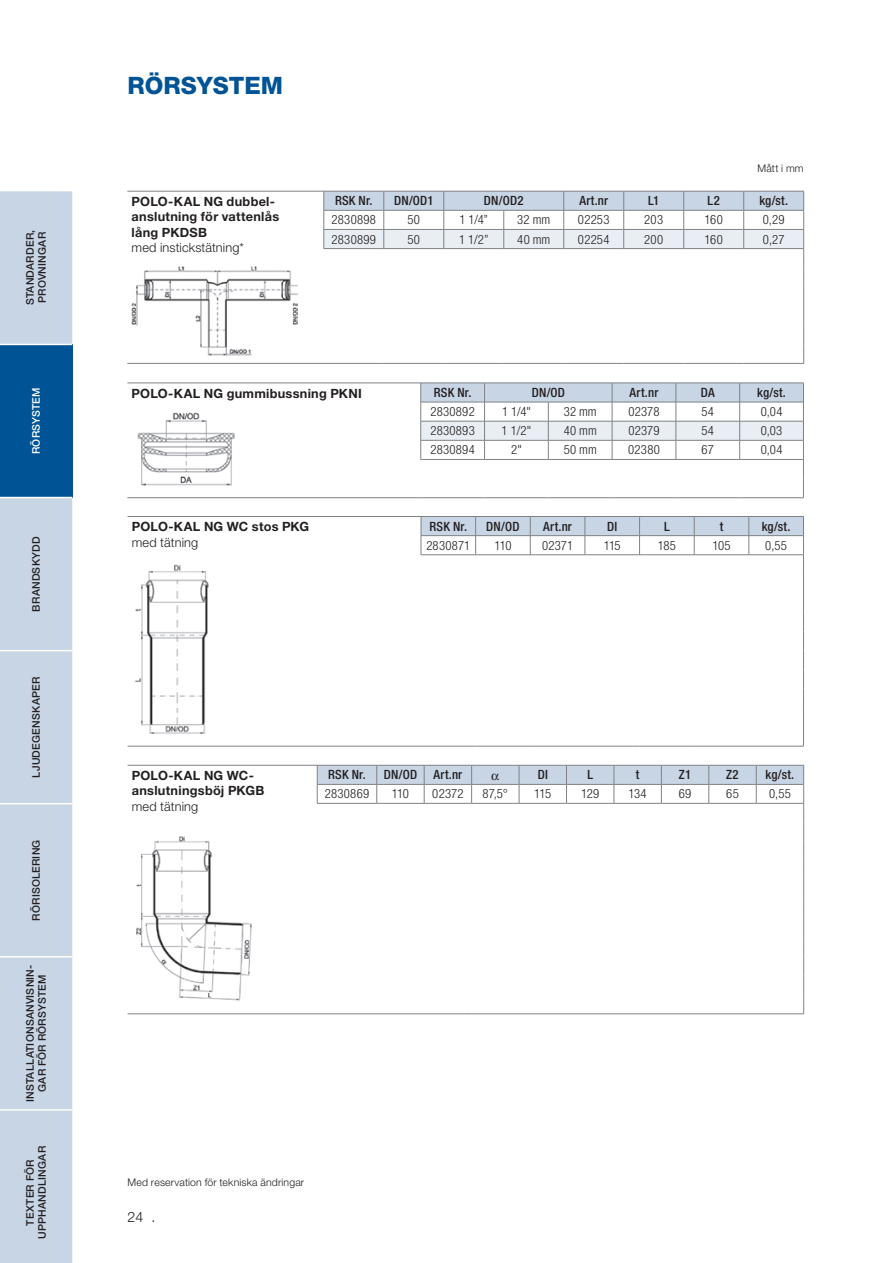
<style>
.page{position:relative;width:893px;height:1263px;background:#fff}
.page>*{position:absolute;margin:0;border:0;box-sizing:border-box;transform-origin:0 0}
.t1{font:800 24px "Helvetica Neue LT Pro";color:#005495}
.t2{font:300 14.25px "Helvetica Neue LT Pro";color:#231f20}
.t3{font:300 condensed 12.75px "Helvetica Neue LT Pro";letter-spacing:.02em;color:#231f20}
.t4{font:700 12.75px/15.3px "Helvetica Neue LT Pro";letter-spacing:.02em;color:#231f20}
.t5{font:500 condensed 12.75px "Helvetica Neue LT Pro";letter-spacing:.015em;color:#231f20}
.t6{font:300 12.75px "Helvetica Neue LT Pro";letter-spacing:.01em;color:#231f20}
.t7{font:500 10.5px/12px "Helvetica Neue LT Pro";letter-spacing:.02em;color:#231f20;text-align:center}
.t8{font:300 10.5px "Helvetica Neue LT Pro";letter-spacing:.015em;color:#231f20}
.t9{font:500 10.5px "Helvetica Neue LT Pro";letter-spacing:.02em;color:#fff}
</style>
<div class="page">
<div style="left:0;top:191px;width:72px;height:1072px;background:#c8d5e4"></div>
<div style="left:0;top:344px;width:72px;height:153px;background:#005495"></div>
<hr style="left:0;top:344px;width:72px;height:1px;background:#fff">
<hr style="left:0;top:497px;width:72px;height:1px;background:#fff">
<hr style="left:0;top:650px;width:72px;height:1px;background:#fff">
<hr style="left:0;top:803px;width:72px;height:1px;background:#fff">
<hr style="left:0;top:956px;width:72px;height:1px;background:#fff">
<hr style="left:0;top:1109px;width:72px;height:2px;background:#fff">
<hr style="left:128px;top:516px;width:293px;height:1px;background:#808285">
<hr style="left:128px;top:746px;width:293px;height:1px;background:#808285">
<hr style="left:421px;top:746px;width:55px;height:1px;background:#808285">
<hr style="left:476px;top:746px;width:54px;height:1px;background:#808285">
<hr style="left:530px;top:746px;width:55px;height:1px;background:#808285">
<hr style="left:585px;top:746px;width:55px;height:1px;background:#808285">
<hr style="left:640px;top:746px;width:54px;height:1px;background:#808285">
<hr style="left:694px;top:746px;width:55px;height:1px;background:#808285">
<hr style="left:749px;top:746px;width:55px;height:1px;background:#808285">
<svg style="left:421px;top:516px;width:383px;height:230px"></svg>
<hr style="left:128px;top:765px;width:189px;height:1px;background:#808285">
<hr style="left:128px;top:1013px;width:189px;height:1px;background:#808285">
<img style="left:135px;top:564px;width:74px;height:169px">
<img style="left:136px;top:836px;width:116px;height:165px">
<hr style="left:127px;top:191px;width:197px;height:1px;background:#808285">
<hr style="left:127px;top:363px;width:197px;height:1px;background:#808285">
<svg style="left:324px;top:191px;width:480px;height:172px"></svg>
<hr style="left:324px;top:363px;width:60px;height:1px;background:#808285">
<hr style="left:384px;top:363px;width:60px;height:1px;background:#808285">
<hr style="left:444px;top:363px;width:60px;height:1px;background:#808285">
<hr style="left:504px;top:363px;width:60px;height:1px;background:#808285">
<hr style="left:564px;top:363px;width:60px;height:1px;background:#808285">
<hr style="left:624px;top:363px;width:60px;height:1px;background:#808285">
<hr style="left:684px;top:363px;width:60px;height:1px;background:#808285">
<hr style="left:744px;top:363px;width:60px;height:1px;background:#808285">
<img style="left:132px;top:266px;width:166px;height:90px">
<hr style="left:127px;top:383px;width:294px;height:1px;background:#808285">
<hr style="left:127px;top:497px;width:294px;height:1px;background:#808285">
<hr style="left:421px;top:497px;width:64px;height:1px;background:#808285">
<hr style="left:485px;top:497px;width:63px;height:1px;background:#808285">
<hr style="left:548px;top:497px;width:64px;height:1px;background:#808285">
<hr style="left:612px;top:497px;width:64px;height:1px;background:#808285">
<hr style="left:676px;top:497px;width:64px;height:1px;background:#808285">
<hr style="left:740px;top:497px;width:64px;height:1px;background:#808285">
<svg style="left:420px;top:383px;width:384px;height:114px"></svg>
<hr style="left:421px;top:459px;width:64px;height:1px;background:#808285">
<hr style="left:485px;top:459px;width:63px;height:1px;background:#808285">
<hr style="left:548px;top:459px;width:64px;height:1px;background:#808285">
<hr style="left:612px;top:459px;width:64px;height:1px;background:#808285">
<hr style="left:676px;top:459px;width:64px;height:1px;background:#808285">
<hr style="left:740px;top:459px;width:64px;height:1px;background:#808285">
<img style="left:137px;top:412px;width:98px;height:74px">
<svg style="left:317px;top:765px;width:487px;height:249px"></svg>
<p class="t7" style="left:24px;top:305px;width:77px;text-align:left;rotate:-90deg">STANDARDER,<br>PROVNINGAR</p>
<p class="t9" style="left:30px;top:454px;width:68px;rotate:-90deg">RÖRSYSTEM</p>
<p class="t7" style="left:30px;top:612px;width:77px;rotate:-90deg">BRANDSKYDD</p>
<p class="t7" style="left:30px;top:778px;width:102px;rotate:-90deg">LJUDEGENSKAPER</p>
<p class="t7" style="left:30px;top:921px;width:83px;rotate:-90deg">RÖRISOLERING</p>
<p class="t7" style="left:24px;top:1102px;width:139px;rotate:-90deg">INSTALLATIONSANVISNIN-<br>GAR FÖR RÖRSYSTEM</p>
<p class="t7" style="left:24px;top:1239px;width:94px;rotate:-90deg">TEXTER FÖR<br>UPPHANDLINGAR</p>
<h1 class="t1" style="left:128px;top:71px;width:157px">RÖRSYSTEM</h1>
<p class="t4" style="left:132px;top:194px;width:149px">POLO-KAL NG dubbel&shy;anslutning för vattenlås lång PKDSB</p>
<p class="t6" style="left:132px;top:240px;width:114px">med instickstätning*</p>
<p class="t8" style="left:757px;top:162px;width:48px">Mått i mm</p>
<p class="t5" style="left:335px;top:193px;width:39px">RSK Nr.</p>
<p class="t5" style="left:394px;top:193px;width:41px">DN/OD1</p>
<p class="t5" style="left:484px;top:193px;width:41px">DN/OD2</p>
<p class="t5" style="left:579px;top:193px;width:30px">Art.nr</p>
<p class="t5" style="left:648px;top:193px;width:13px">L1</p>
<p class="t5" style="left:708px;top:193px;width:14px">L2</p>
<p class="t5" style="left:759px;top:193px;width:30px">kg/st.</p>
<p class="t3" style="left:332px;top:213px;width:46px">2830898</p>
<p class="t3" style="left:407px;top:213px;width:14px">50</p>
<p class="t3" style="left:459px;top:213px;width:30px">1 1/4”</p>
<p class="t3" style="left:517px;top:213px;width:34px">32 mm</p>
<p class="t3" style="left:578px;top:213px;width:33px">02253</p>
<p class="t3" style="left:644px;top:213px;width:20px">203</p>
<p class="t3" style="left:705px;top:213px;width:20px">160</p>
<p class="t3" style="left:763px;top:213px;width:23px">0,29</p>
<p class="t3" style="left:332px;top:232px;width:46px">2830899</p>
<p class="t3" style="left:407px;top:232px;width:14px">50</p>
<p class="t3" style="left:459px;top:232px;width:31px">1 1/2”</p>
<p class="t3" style="left:517px;top:232px;width:35px">40 mm</p>
<p class="t3" style="left:578px;top:232px;width:33px">02254</p>
<p class="t3" style="left:644px;top:232px;width:20px">200</p>
<p class="t3" style="left:705px;top:232px;width:20px">160</p>
<p class="t3" style="left:763px;top:232px;width:23px">0,27</p>
<p class="t4" style="left:132px;top:385px;width:232px">POLO-KAL NG gummibussning PKNI</p>
<p class="t5" style="left:434px;top:385px;width:39px">RSK Nr.</p>
<p class="t5" style="left:532px;top:385px;width:35px">DN/OD</p>
<p class="t5" style="left:630px;top:385px;width:30px">Art.nr</p>
<p class="t5" style="left:701px;top:385px;width:15px">DA</p>
<p class="t5" style="left:757px;top:385px;width:30px">kg/st.</p>
<p class="t3" style="left:430px;top:404px;width:46px">2830892</p>
<p class="t3" style="left:502px;top:404px;width:30px">1 1/4"</p>
<p class="t3" style="left:564px;top:404px;width:34px">32 mm</p>
<p class="t3" style="left:628px;top:404px;width:33px">02378</p>
<p class="t3" style="left:701px;top:404px;width:14px">54</p>
<p class="t3" style="left:761px;top:404px;width:23px">0,04</p>
<p class="t3" style="left:430px;top:423px;width:46px">2830893</p>
<p class="t3" style="left:502px;top:423px;width:31px">1 1/2"</p>
<p class="t3" style="left:564px;top:423px;width:35px">40 mm</p>
<p class="t3" style="left:628px;top:423px;width:33px">02379</p>
<p class="t3" style="left:701px;top:423px;width:14px">54</p>
<p class="t3" style="left:761px;top:423px;width:23px">0,03</p>
<p class="t3" style="left:430px;top:443px;width:46px">2830894</p>
<p class="t3" style="left:511px;top:443px;width:12px">2"</p>
<p class="t3" style="left:564px;top:443px;width:35px">50 mm</p>
<p class="t3" style="left:628px;top:443px;width:33px">02380</p>
<p class="t3" style="left:702px;top:443px;width:14px">67</p>
<p class="t3" style="left:761px;top:443px;width:23px">0,04</p>
<p class="t4" style="left:132px;top:519px;width:179px">POLO-KAL NG WC stos PKG</p>
<p class="t6" style="left:132px;top:534px;width:68px">med tätning</p>
<p class="t5" style="left:429px;top:518px;width:39px">RSK Nr.</p>
<p class="t5" style="left:486px;top:518px;width:35px">DN/OD</p>
<p class="t5" style="left:543px;top:518px;width:30px">Art.nr</p>
<p class="t5" style="left:607px;top:518px;width:12px">DI</p>
<p class="t5" style="left:664px;top:518px;width:7px">L</p>
<p class="t5" style="left:720px;top:518px;width:5px">t</p>
<p class="t5" style="left:762px;top:518px;width:30px">kg/st.</p>
<p class="t3" style="left:426px;top:538px;width:45px">2830871</p>
<p class="t3" style="left:494px;top:538px;width:19px">110</p>
<p class="t3" style="left:542px;top:538px;width:33px">02371</p>
<p class="t3" style="left:604px;top:538px;width:19px">115</p>
<p class="t3" style="left:658px;top:538px;width:20px">185</p>
<p class="t3" style="left:712px;top:538px;width:20px">105</p>
<p class="t3" style="left:765px;top:538px;width:23px">0,55</p>
<p class="t4" style="left:132px;top:768px;width:134px">POLO-KAL NG WC&shy;anslutningsböj PKGB</p>
<p class="t6" style="left:132px;top:798px;width:68px">med tätning</p>
<p class="t5" style="left:328px;top:767px;width:39px">RSK Nr.</p>
<p class="t5" style="left:384px;top:767px;width:35px">DN/OD</p>
<p class="t5" style="left:433px;top:767px;width:30px">Art.nr</p>
<p class="t5" style="left:538px;top:767px;width:12px">DI</p>
<p class="t5" style="left:587px;top:767px;width:7px">L</p>
<p class="t5" style="left:636px;top:767px;width:5px">t</p>
<p class="t5" style="left:679px;top:767px;width:14px">Z1</p>
<p class="t5" style="left:726px;top:767px;width:14px">Z2</p>
<p class="t5" style="left:766px;top:767px;width:30px">kg/st.</p>
<p class="t3" style="left:325px;top:787px;width:46px">2830869</p>
<p class="t3" style="left:392px;top:787px;width:19px">110</p>
<p class="t3" style="left:432px;top:787px;width:33px">02372</p>
<p class="t3" style="left:483px;top:787px;width:27px">87,5°</p>
<p class="t3" style="left:534px;top:787px;width:19px">115</p>
<p class="t3" style="left:581px;top:787px;width:20px">129</p>
<p class="t3" style="left:629px;top:787px;width:20px">134</p>
<p class="t3" style="left:679px;top:787px;width:14px">69</p>
<p class="t3" style="left:726px;top:787px;width:14px">65</p>
<p class="t3" style="left:769px;top:787px;width:23px">0,55</p>
<p class="t8" style="left:128px;top:1176px;width:178px">Med reservation för tekniska ändringar</p>
<p class="t2" style="left:128px;top:1208px;width:29px">24 .</p>
</div>
